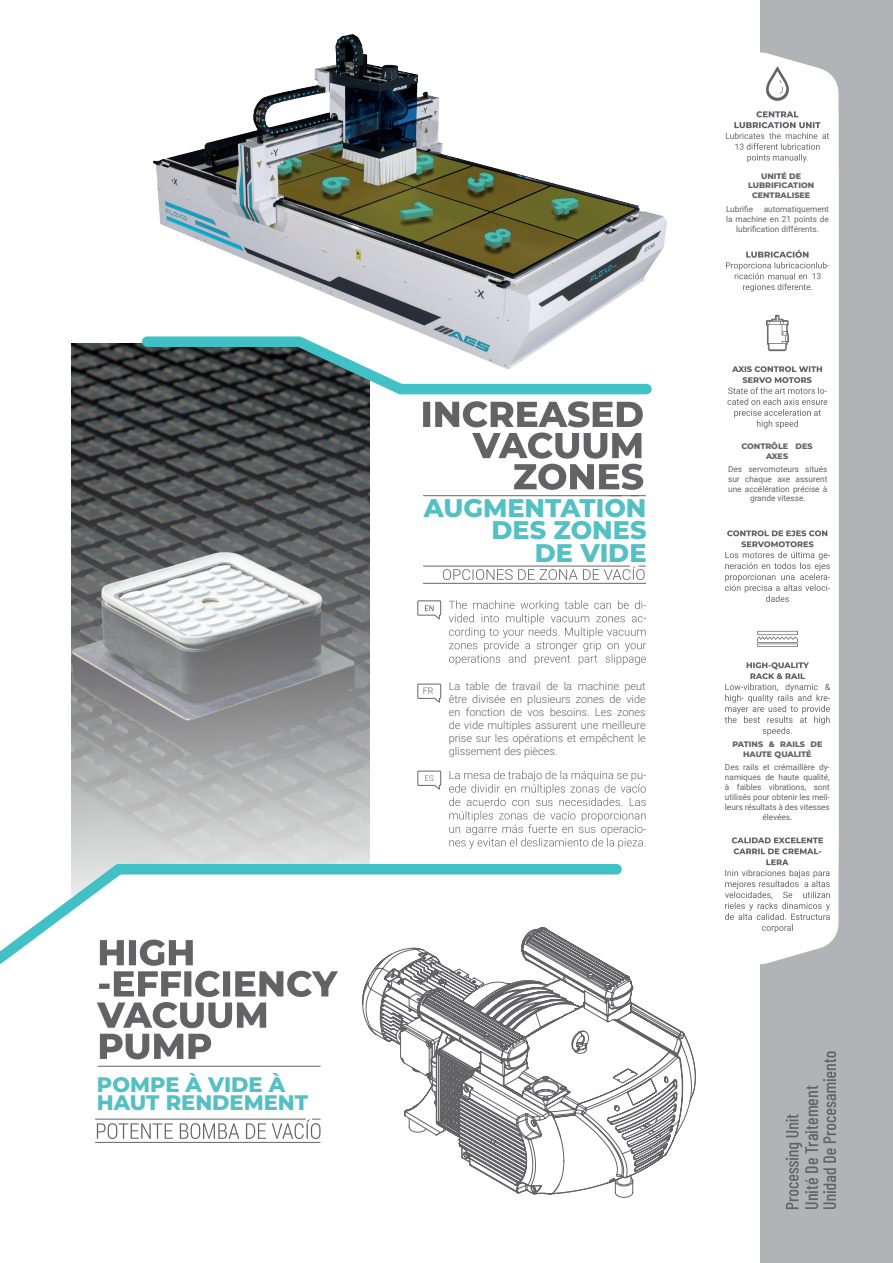
<style>
.page{position:relative;width:893px;height:1263px;background:#fff}
.page>*{position:absolute;margin:0;border:0;box-sizing:border-box;transform-origin:0 0}
.t1{font:800 25.5px/22.5px "Montserrat";color:#54c0c4;text-align:right}
.t2{font:800 21px/18px "Montserrat";color:#54c0c4}
.t3{font:500 18px "Barlow Condensed";color:#636366}
.t4{font:300 10.95px/13.2px "Roboto";color:#636366;text-align:justify}
.t5{font:300 9px "Roboto";color:#636366}
.t6{font:8.25px/9.9px "Roboto";color:#636366;text-align:center}
.t7{font:800 7.95px/9.6px "Montserrat";color:#636366;text-align:center}
</style>
<div class="page">
<img style="left:71px;top:344px;width:298px;height:515px">
<div style="left:761px;top:0;width:132px;height:1263px;background:#b2b3b7"></div>
<svg style="left:760px;top:52px;width:70px;height:22px"></svg>
<div style="left:761px;top:74px;width:77px;height:61px;background:#fff"></div>
<div style="left:747px;top:135px;width:91px;height:829px;background:#fff"></div>
<hr style="left:423px;top:566px;width:206px;height:1px;background:#656568">
<hr style="left:423px;top:583px;width:223px;height:1px;background:#656568">
<svg style="left:443px;top:566px;width:202px;height:14px"></svg>
<svg style="left:0;top:859px;width:622px;height:106px"></svg>
<svg style="left:449px;top:600px;width:197px;height:65px"></svg>
<svg style="left:449px;top:771px;width:197px;height:78px"></svg>
<img style="left:126px;top:34px;width:541px;height:356px">
<svg style="left:362px;top:927px;width:334px;height:271px"></svg>
<svg style="left:823px;top:1051px;width:13px;height:158px"></svg>
<svg style="left:417px;top:600px;width:24px;height:19px"></svg>
<svg style="left:417px;top:684px;width:24px;height:19px"></svg>
<svg style="left:417px;top:771px;width:24px;height:19px"></svg>
<hr style="left:757px;top:631px;width:41px;height:4px;background:#a0a0a2">
<hr style="left:758px;top:632px;width:39px;height:2px;background:#636366">
<svg style="left:757px;top:643px;width:41px;height:4px"></svg>
<hr style="left:758px;top:644px;width:39px;height:2px;background:#636366">
<svg style="left:757px;top:636px;width:41px;height:7px"></svg>
<svg style="left:766px;top:315px;width:23px;height:36px"></svg>
<svg style="left:725px;top:530px;width:105px;height:72px"></svg>
<svg style="left:727px;top:366px;width:100px;height:62px"></svg>
<svg style="left:725px;top:837px;width:105px;height:95px"></svg>
<svg style="left:725px;top:662px;width:105px;height:73px"></svg>
<svg style="left:137px;top:320px;width:520px;height:176px"></svg>
<svg style="left:765px;top:66px;width:24px;height:35px"></svg>
<svg style="left:726px;top:111px;width:103px;height:51px"></svg>
<svg style="left:726px;top:250px;width:103px;height:42px"></svg>
<hr style="left:95px;top:1119px;width:207px;height:1px;background:#636366">
<hr style="left:95px;top:1142px;width:225px;height:1px;background:#636366">
<svg style="left:97px;top:1119px;width:223px;height:20px"></svg>
<hr style="left:98px;top:1066px;width:222px;height:1px;background:#636366">
<svg style="left:100px;top:1034px;width:111px;height:25px"></svg>
<svg style="left:97px;top:939px;width:241px;height:89px"></svg>
<svg style="left:786px;top:1114px;width:16px;height:95px"></svg>
<h2 class="t2" style="left:97px;top:1075px;width:213px">POMPE À VIDE À<br>HAUT RENDEMENT</h2>
<p class="t7" style="left:748px;top:171px;width:68px">UNITÉ DE<br>LUBRIFICATION<br>CENTRALISEE</p>
<p class="t6" style="left:726px;top:204px;width:29px">Lubrifie</p>
<p class="t6" style="left:764px;top:204px;width:67px">automatiquement</p>
<p class="t6" style="left:726px;top:214px;width:104px">la machine en 21 points de</p>
<p class="t6" style="left:736px;top:224px;width:84px">lubrification différents.</p>
<h1 class="t1" style="left:424px;top:495px;width:224px">AUGMENTATION<br>DES ZONES<br>DE VIDE</h1>
<p class="t5" style="left:423px;top:685px;width:12px">FR</p>
<h3 class="t4" style="left:449px;top:679px;width:199px">La table de travail de la machine peut être divisée en plusieurs zones de vide en fonction de vos besoins. Les zones de vide multiples assurent une meilleure prise sur les opérations et empêchent le glissement des pièces.</h3>
<p class="t7" style="left:741px;top:441px;width:73px">CONTRÔLE DES<br>AXES</p>
<p class="t6" style="left:728px;top:463px;width:101px">Des servomoteurs situés sur chaque axe assurent une accélération précise à grande vitesse.</p>
<p class="t7" style="left:732px;top:739px;width:92px">PATINS &amp; RAILS DE<br>HAUTE QUALITÉ</p>
<p class="t6" style="left:725px;top:762px;width:106px">Des rails et crémaillère dy&shy;namiques de haute qualité, à faibles vibrations, sont utilisés pour obtenir les meil&shy;leurs résultats à des vitesses élevées.</p>
<h3 class="t3" style="left:799px;top:1210px;width:126px;rotate:-90deg">Unité De Traitement</h3>
</div>
